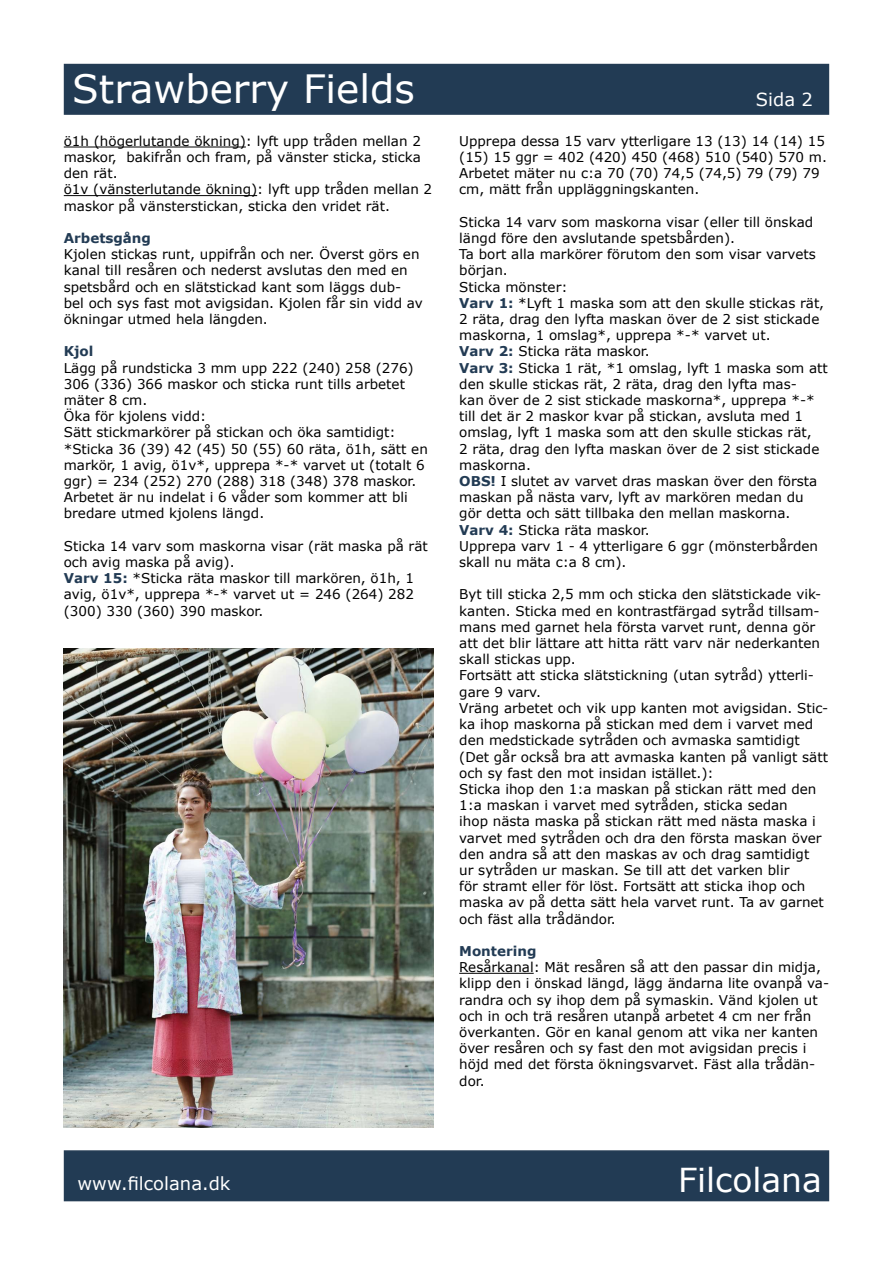
<style>
.page{position:relative;width:893px;height:1263px;background:#fff}
.page>*{position:absolute;margin:0;border:0;box-sizing:border-box;transform-origin:0 0}
.t1{font:39px "Verdana";color:#fff}
.t2{font:33px "Verdana";color:#fff}
.t3{font:18px "Verdana";color:#fff}
.t4{font:13.5px/16.2px "Verdana";color:#000}
.t5{font:700 13.5px "Verdana";color:#223b54}
.s1{font-weight:700;color:#223b54}
</style>
<div class="page">
<div style="left:64px;top:64px;width:765px;height:51px;background:#223b54;border:2px solid #243c54"></div>
<div style="left:64px;top:1150px;width:765px;height:51px;background:#223b54;border:2px solid #243c54"></div>
<hr style="left:64px;top:147px;width:182px;height:1px;background:#000">
<hr style="left:64px;top:195px;width:193px;height:1px;background:#000">
<hr style="left:459px;top:973px;width:75px;height:1px;background:#000">
<img style="left:63px;top:648px;width:370px;height:480px">
<h1 class="t1" style="left:72px;top:62px;width:344px">Strawberry Fields</h1>
<p class="t4" style="left:64px;top:133px;width:370px">ö1h (högerlutande ökning): lyft upp tråden mellan 2 maskor, bakifrån och fram, på vänster sticka, sticka den rät.<br>ö1v (vänsterlutande ökning): lyft upp tråden mellan 2 maskor på vänsterstickan, sticka den vridet rät.</p>
<p class="t5" style="left:64px;top:229px;width:89px">Arbetsgång</p>
<p class="t4" style="left:64px;top:246px;width:361px">Kjolen stickas runt, uppifrån och ner. Överst görs en kanal till resåren och nederst avslutas den med en spetsbård och en slätstickad kant som läggs dub&shy;bel och sys fast mot avigsidan. Kjolen får sin vidd av ökningar utmed hela längden.</p>
<p class="t5" style="left:64px;top:342px;width:31px">Kjol</p>
<p class="t4" style="left:64px;top:359px;width:366px">Lägg på rundsticka 3 mm upp 222 (240) 258 (276)<br>306 (336) 366 maskor och sticka runt tills arbetet mäter 8 cm.<br>Öka för kjolens vidd:<br>Sätt stickmarkörer på stickan och öka samtidigt: *Sticka 36 (39) 42 (45) 50 (55) 60 räta, ö1h, sätt en markör, 1 avig, ö1v*, upprepa *-* varvet ut (totalt 6 ggr) = 234 (252) 270 (288) 318 (348) 378 maskor.<br>Arbetet är nu indelat i 6 våder som kommer att bli bredare utmed kjolens längd.</p>
<p class="t4" style="left:64px;top:538px;width:366px">Sticka 14 varv som maskorna visar (rät maska på rät och avig maska på avig).<br><span class="s1">Varv 15:</span> *Sticka räta maskor till markören, ö1h, 1 avig, ö1v*, upprepa *-* varvet ut = 246 (264) 282 (300) 330 (360) 390 maskor.</p>
<h3 class="t3" style="left:756px;top:87px;width:59px">Sida 2</h3>
<p class="t4" style="left:459px;top:133px;width:369px">Upprepa dessa 15 varv ytterligare 13 (13) 14 (14) 15 (15) 15 ggr = 402 (420) 450 (468) 510 (540) 570 m.<br>Arbetet mäter nu c:a 70 (70) 74,5 (74,5) 79 (79) 79 cm, mätt från uppläggningskanten.</p>
<p class="t4" style="left:459px;top:214px;width:370px">Sticka 14 varv som maskorna visar (eller till önskad längd före den avslutande spetsbården).<br>Ta bort alla markörer förutom den som visar varvets början.<br>Sticka mönster:<br><span class="s1">Varv 1:</span> *Lyft 1 maska som att den skulle stickas rät, 2 räta, drag den lyfta maskan över de 2 sist stickade maskorna, 1 omslag*, upprepa *-* varvet ut.<br><span class="s1">Varv 2:</span> Sticka räta maskor.<br><span class="s1">Varv 3:</span> Sticka 1 rät, *1 omslag, lyft 1 maska som att den skulle stickas rät, 2 räta, drag den lyfta mas-<br>kan över de 2 sist stickade maskorna*, upprepa *-* till det är 2 maskor kvar på stickan, avsluta med 1 omslag, lyft 1 maska som att den skulle stickas rät,<br>2 räta, drag den lyfta maskan över de 2 sist stickade maskorna.<br><span class="s1">OBS!</span> I slutet av varvet dras maskan över den första maskan på nästa varv, lyft av markören medan du gör detta och sätt tillbaka den mellan maskorna.<br><span class="s1">Varv 4:</span> Sticka räta maskor.<br>Upprepa varv 1 - 4 ytterligare 6 ggr (mönsterbården skall nu mäta c:a 8 cm).</p>
<p class="t4" style="left:459px;top:586px;width:371px">Byt till sticka 2,5 mm och sticka den slätstickade vik&shy;kanten. Sticka med en kontrastfärgad sytråd tillsam&shy;mans med garnet hela första varvet runt, denna gör att det blir lättare att hitta rätt varv när nederkanten skall stickas upp.<br>Fortsätt att sticka slätstickning (utan sytråd) ytterli&shy;gare 9 varv.<br>Vräng arbetet och vik upp kanten mot avigsidan. Stic&shy;ka ihop maskorna på stickan med dem i varvet med den medstickade sytråden och avmaska samtidigt (Det går också bra att avmaska kanten på vanligt sätt och sy fast den mot insidan istället.):<br>Sticka ihop den 1:a maskan på stickan rätt med den 1:a maskan i varvet med sytråden, sticka sedan<br>ihop nästa maska på stickan rätt med nästa maska i varvet med sytråden och dra den första maskan över den andra så att den maskas av och drag samtidigt<br>ur sytråden ur maskan. Se till att det varken blir<br>för stramt eller för löst. Fortsätt att sticka ihop och maska av på detta sätt hela varvet runt. Ta av garnet och fäst alla trådändor.</p>
<p class="t5" style="left:459px;top:941px;width:79px">Montering</p>
<p class="t4" style="left:459px;top:959px;width:371px">Resårkanal: Mät resåren så att den passar din midja, klipp den i önskad längd, lägg ändarna lite ovanpå va&shy;randra och sy ihop dem på symaskin. Vänd kjolen ut och in och trä resåren utanpå arbetet 4 cm ner från överkanten. Gör en kanal genom att vika ner kanten över resåren och sy fast den mot avigsidan precis i höjd med det första ökningsvarvet. Fäst alla trådän&shy;dor.</p>
<h3 class="t3" style="left:78px;top:1171px;width:154px">www.filcolana.dk</h3>
<h2 class="t2" style="left:678px;top:1157px;width:145px">Filcolana</h2>
</div>
